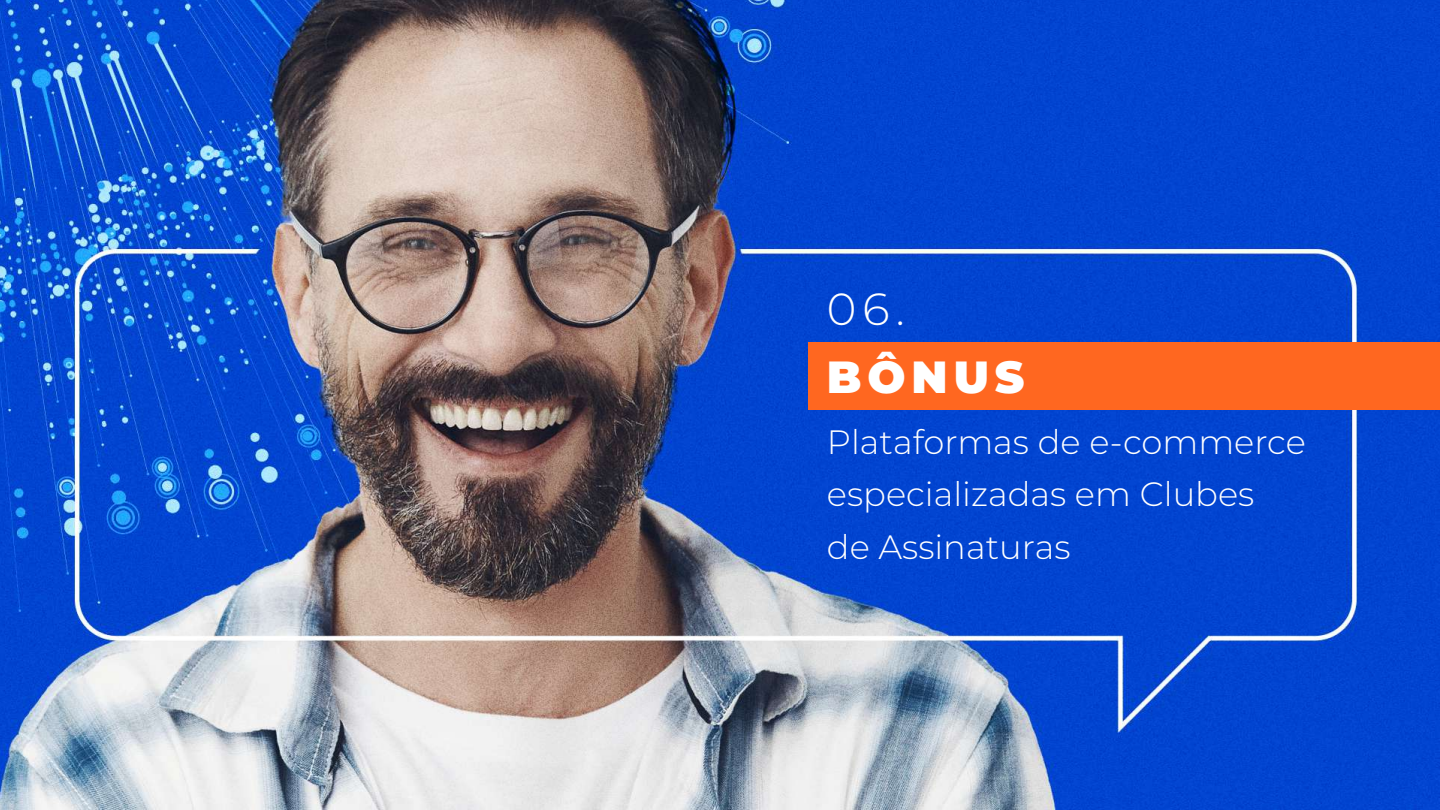
<style>
.page{position:relative;width:1440px;height:810px;background:#fff}
.page>*{position:absolute;margin:0;border:0;box-sizing:border-box;transform-origin:0 0}
.t1{font:900 45px "Montserrat";letter-spacing:.13em;color:#fff}
.t2{font:300 45px "Montserrat";color:#fff}
.t3{font:300 33.75px/52.5px "Montserrat";color:#fff}
</style>
<div class="page">
<img style="left:0;top:0;width:1439px;height:810px">
<div style="left:808px;top:342px;width:632px;height:68px;background:#ff6720"></div>
<h1 class="t2" style="left:827px;top:278px;width:79px">06.</h1>
<h1 class="t1" style="left:827px;top:343px;width:199px">BÔNUS</h1>
<p class="t3" style="left:827px;top:415px;width:480px">Plataformas de e-commerce especializadas em Clubes<br>de Assinaturas</p>
</div>
